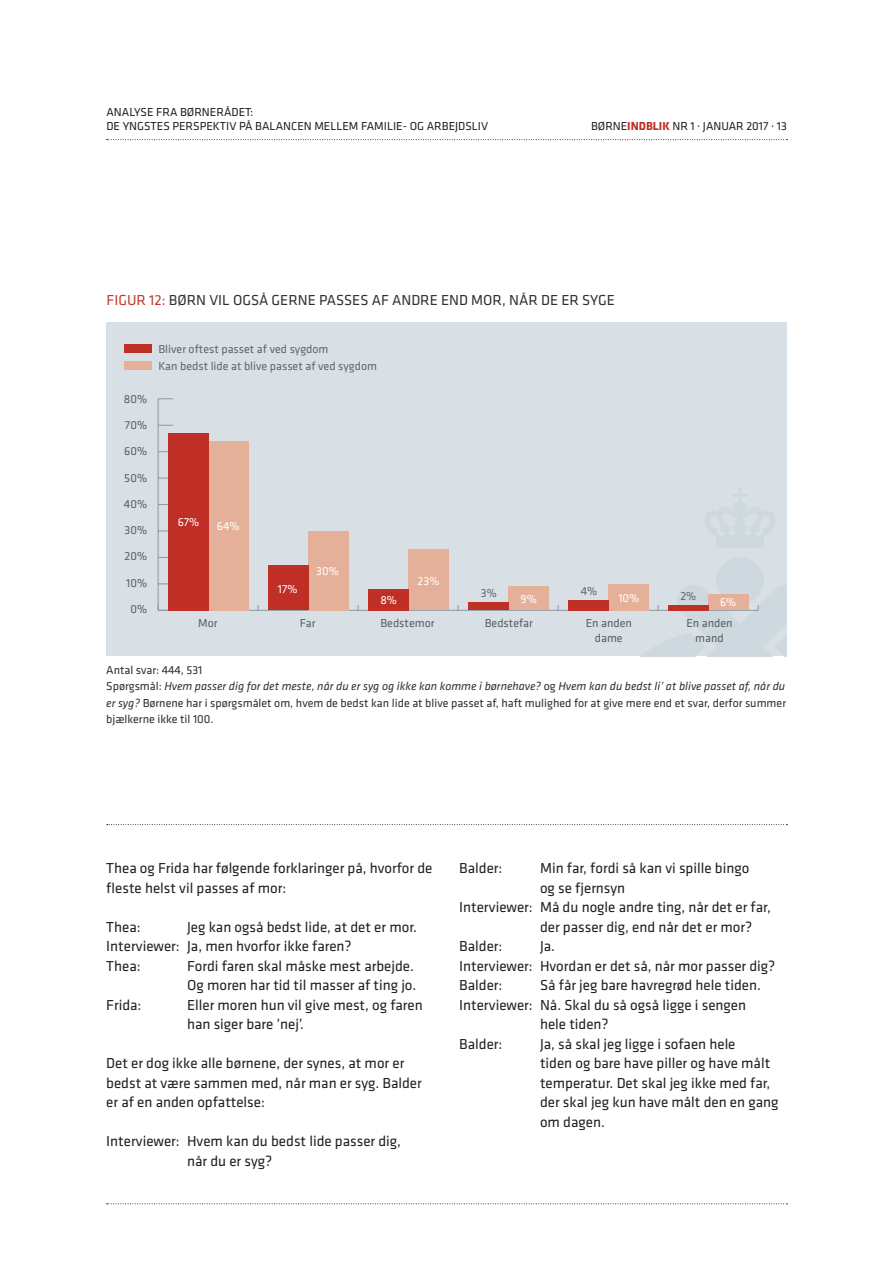
<style>
.page{position:relative;width:893px;height:1263px;background:#fff}
.page>*{position:absolute;margin:0;border:0;box-sizing:border-box;transform-origin:0 0}
.BR_Klavika_10_13_int{font:15px/19.5px "Klavika";color:#231f20}
.BR_Klavika_10_13{font:15px/19.5px "Klavika";color:#231f20}
.TABEL_RU{font:15px "Klavika";color:#312f30}
.TABEL_BR{font:12px/16.5px "Klavika";color:#312f30;text-align:justify}
.t1{font:12px/14.4px "Klavika";color:#231f20}
.t2{font:12px "Klavika";color:#576065}
.TABEL_BR-2{font:12px "Klavika";color:#5e676d}
.TABEL_BR-3{font:12px "Klavika";color:#fff}
.s1{font-weight:700;color:#bf2f26}
.s2{color:#c13a2b}
.s3{font-style:italic}
</style>
<div class="page">
<svg style="left:106px;top:139px;width:681px;height:1px"></svg>
<svg style="left:106px;top:1203px;width:681px;height:1px"></svg>
<div style="left:106px;top:323px;width:681px;height:333px;background:#d8e0e6"></div>
<svg style="left:107px;top:824px;width:680px;height:1px"></svg>
<hr style="left:158px;top:610px;width:600px;height:1px;background:#8b98a0">
<hr style="left:158px;top:399px;width:1px;height:211px;background:#8b98a0">
<svg style="left:158px;top:605px;width:15px;height:6px"></svg>
<svg style="left:159px;top:425px;width:14px;height:1px"></svg>
<svg style="left:158px;top:398px;width:15px;height:1px"></svg>
<div style="left:208px;top:441px;width:40px;height:169px;background:#e5b099"></div>
<div style="left:308px;top:531px;width:40px;height:79px;background:#e5b099"></div>
<div style="left:408px;top:549px;width:40px;height:61px;background:#e5b099"></div>
<div style="left:508px;top:586px;width:40px;height:24px;background:#e5b099"></div>
<div style="left:608px;top:584px;width:40px;height:26px;background:#e5b099"></div>
<div style="left:708px;top:594px;width:40px;height:16px;background:#e5b099"></div>
<div style="left:168px;top:433px;width:40px;height:177px;background:#bf2f26"></div>
<div style="left:268px;top:565px;width:40px;height:45px;background:#bf2f26"></div>
<div style="left:368px;top:589px;width:40px;height:21px;background:#bf2f26"></div>
<div style="left:468px;top:602px;width:40px;height:8px;background:#bf2f26"></div>
<div style="left:568px;top:600px;width:40px;height:10px;background:#bf2f26"></div>
<div style="left:668px;top:605px;width:40px;height:5px;background:#bf2f26"></div>
<div style="left:125px;top:345px;width:27px;height:8px;background:#bf2f26"></div>
<div style="left:125px;top:361px;width:27px;height:8px;background:#e5b099"></div>
<p class="t1" style="left:106px;top:105px;width:383px">ANALYSE FRA BØRNERÅDET:<br>DE YNGSTES PERSPEKTIV PÅ BALANCEN MELLEM FAMILIE- OG ARBEJDSLIV</p>
<p class="t1" style="left:591px;top:119px;width:197px">BØRNE<span class="s1">INDBLIK</span> NR 1 · JANUAR 2017 · 13</p>
<p class="TABEL_RU" style="left:107px;top:291px;width:510px"><span class="s2">FIGUR 12:</span> BØRN VIL OGSÅ GERNE PASSES AF ANDRE END MOR, NÅR DE ER SYGE</p>
<p class="t2" style="left:124px;top:392px;width:25px">80%</p>
<p class="t2" style="left:125px;top:419px;width:24px">70%</p>
<p class="t2" style="left:124px;top:445px;width:25px">60%</p>
<p class="t2" style="left:124px;top:471px;width:25px">50%</p>
<p class="t2" style="left:124px;top:497px;width:25px">40%</p>
<p class="t2" style="left:124px;top:524px;width:25px">30%</p>
<p class="t2" style="left:124px;top:550px;width:25px">20%</p>
<p class="t2" style="left:126px;top:576px;width:23px">10%</p>
<p class="t2" style="left:130px;top:602px;width:18px">0%</p>
<p class="TABEL_BR-2" style="left:158px;top:342px;width:172px">Bliver oftest passet af ved sygdom</p>
<p class="TABEL_BR-2" style="left:158px;top:359px;width:220px">Kan bedst lide at blive passet af ved sygdom</p>
<p class="TABEL_BR-3" style="left:178px;top:516px;width:23px">67%</p>
<p class="TABEL_BR-3" style="left:217px;top:520px;width:24px">64%</p>
<p class="TABEL_BR-3" style="left:278px;top:582px;width:21px">17%</p>
<p class="TABEL_BR-3" style="left:316px;top:565px;width:24px">30%</p>
<p class="TABEL_BR-3" style="left:380px;top:593px;width:18px">8%</p>
<p class="TABEL_BR-3" style="left:418px;top:574px;width:23px">23%</p>
<p class="TABEL_BR-2" style="left:481px;top:587px;width:17px">3%</p>
<p class="TABEL_BR-2" style="left:581px;top:585px;width:18px">4%</p>
<p class="TABEL_BR-3" style="left:521px;top:592px;width:18px">9%</p>
<p class="TABEL_BR-3" style="left:618px;top:591px;width:22px">10%</p>
<p class="t2" style="left:198px;top:616px;width:21px">Mor</p>
<p class="t2" style="left:300px;top:616px;width:17px">Far</p>
<p class="t2" style="left:380px;top:616px;width:56px">Bedstemor</p>
<p class="t2" style="left:485px;top:616px;width:50px">Bedstefar</p>
<p class="t2" style="left:586px;top:616px;width:48px">En anden</p>
<p class="t2" style="left:595px;top:631px;width:29px">dame</p>
<p class="TABEL_BR-2" style="left:680px;top:590px;width:17px">2%</p>
<p class="TABEL_BR-3" style="left:720px;top:596px;width:18px">6%</p>
<p class="t2" style="left:686px;top:616px;width:48px">En anden</p>
<p class="t2" style="left:695px;top:631px;width:30px">mand</p>
<p class="TABEL_BR" style="left:106px;top:662px;width:98px">Antal svar: 444, 531</p>
<p class="TABEL_BR" style="left:106px;top:678px;width:681px">Spørgsmål: <span class="s3">Hvem passer dig for det meste, når du er syg og ikke kan komme i børnehave?</span> og <span class="s3">Hvem kan du bedst li’ at blive passet af, når du er syg?</span> Børnene har i spørgsmålet om, hvem de bedst kan lide at blive passet af, haft mulighed for at give mere end et svar, derfor summer bjælkerne ikke til 100.</p>
<p class="BR_Klavika_10_13" style="left:106px;top:859px;width:328px">Thea og Frida har følgende forklaringer på, hvorfor de fleste helst vil passes af mor:</p>
<p class="BR_Klavika_10_13_int" style="left:106px;top:917px;width:36px">Thea:</p>
<p class="BR_Klavika_10_13_int" style="left:187px;top:917px;width:231px">Jeg kan også bedst lide, at det er mor.</p>
<p class="BR_Klavika_10_13_int" style="left:106px;top:937px;width:247px">Interviewer: Ja, men hvorfor ikke faren?</p>
<p class="BR_Klavika_10_13_int" style="left:106px;top:956px;width:36px">Thea:</p>
<p class="BR_Klavika_10_13_int" style="left:187px;top:956px;width:231px">Fordi faren skal måske mest arbejde.<br>Og moren har tid til masser af ting jo.</p>
<p class="BR_Klavika_10_13_int" style="left:106px;top:995px;width:37px">Frida:</p>
<p class="BR_Klavika_10_13_int" style="left:187px;top:995px;width:237px">Eller moren hun vil give mest, og faren han siger bare ’nej’.</p>
<p class="BR_Klavika_10_13" style="left:106px;top:1054px;width:317px">Det er dog ikke alle børnene, der synes, at mor er bedst at være sammen med, når man er syg. Balder er af en anden opfattelse:</p>
<p class="BR_Klavika_10_13_int" style="left:187px;top:1132px;width:215px;text-indent:-81px">Interviewer: Hvem kan du bedst lide passer dig, når du er syg?</p>
<p class="BR_Klavika_10_13_int" style="left:459px;top:859px;width:45px">Balder:</p>
<p class="BR_Klavika_10_13_int" style="left:540px;top:859px;width:211px">Min far, fordi så kan vi spille bingo og se fjernsyn</p>
<p class="BR_Klavika_10_13_int" style="left:540px;top:898px;width:232px;text-indent:-81px">Interviewer: Må du nogle andre ting, når det er far, der passer dig, end når det er mor?</p>
<p class="BR_Klavika_10_13_int" style="left:459px;top:937px;width:45px">Balder:</p>
<p class="BR_Klavika_10_13_int" style="left:540px;top:937px;width:17px">Ja.</p>
<p class="BR_Klavika_10_13_int" style="left:459px;top:956px;width:318px">Interviewer: Hvordan er det så, når mor passer dig?</p>
<p class="BR_Klavika_10_13_int" style="left:459px;top:976px;width:45px">Balder:</p>
<p class="BR_Klavika_10_13_int" style="left:540px;top:976px;width:222px">Så får jeg bare havregrød hele tiden.</p>
<p class="BR_Klavika_10_13_int" style="left:540px;top:995px;width:208px;text-indent:-81px">Interviewer: Nå. Skal du så også ligge i sengen hele tiden?</p>
<p class="BR_Klavika_10_13_int" style="left:459px;top:1034px;width:45px">Balder:</p>
<p class="BR_Klavika_10_13_int" style="left:540px;top:1034px;width:240px">Ja, så skal jeg ligge i sofaen hele<br>tiden og bare have piller og have målt temperatur. Det skal jeg ikke med far, der skal jeg kun have målt den en gang om dagen.</p>
</div>
